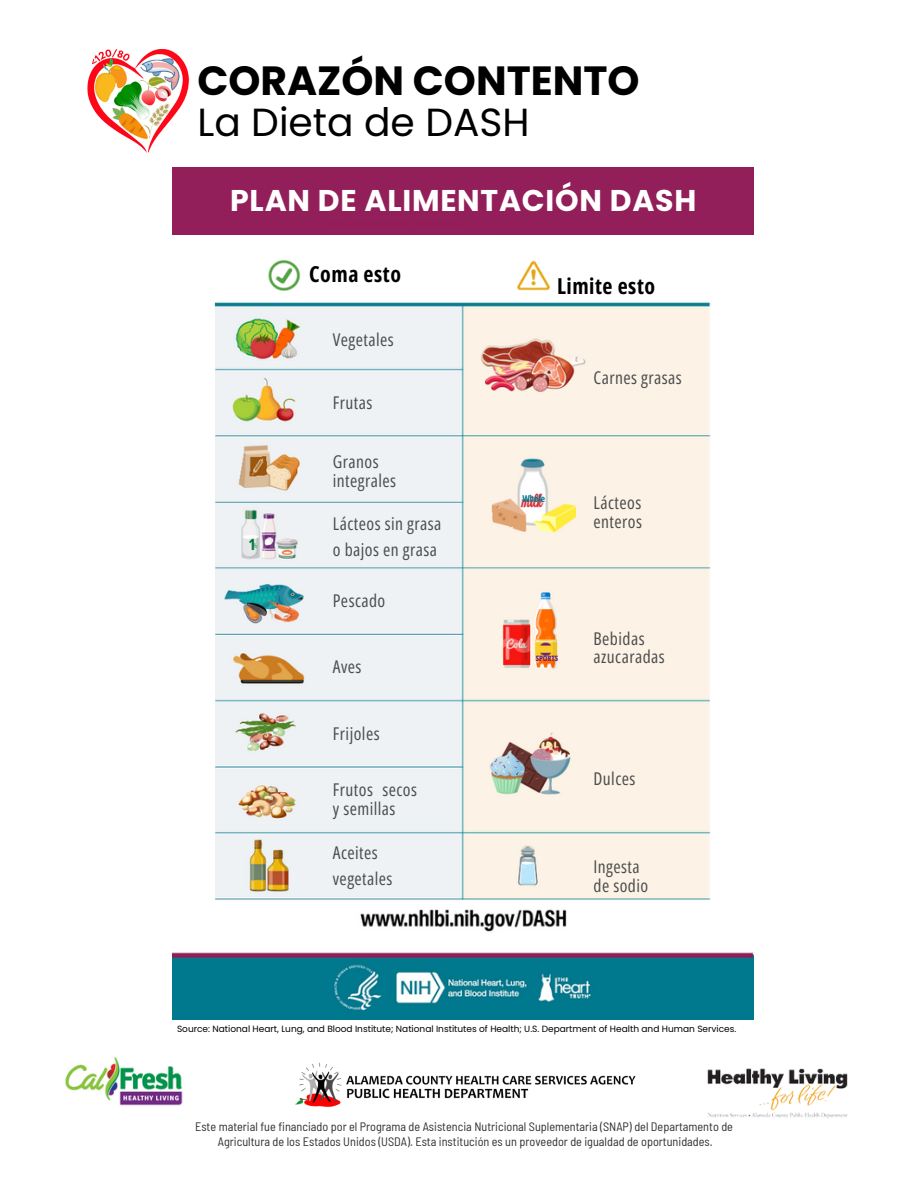
<style>
.page{position:relative;width:918px;height:1188px;background:#fff}
.page>*{position:absolute;margin:0;border:0;box-sizing:border-box;transform-origin:0 0}
.t1{font:700 40.8px "Poppins";color:#000}
.t2{font:39.15px "Poppins";color:#000}
.t3{font:700 30px "Poppins";letter-spacing:.025em;color:#fff}
.t4{font:700 21.9px "Open Sans Condensed";letter-spacing:.025em;color:#000}
.t5{font:17.55px/18.6px "Open Sans Condensed";letter-spacing:.025em;color:#4d4d4f}
.t6{font:700 15.6px "Open Sans Condensed";color:#00763c}
.t7{font:semi-condensed 12.15px/15.3px "Barlow";color:#312e2d;text-align:center}
.t8{font:700 9.45px "Open Sans Condensed";letter-spacing:-.01em;color:#00798f}
.t9{font:9px "Poppins";color:#000}
.t10{font:800 7.5px "Open Sans Condensed";letter-spacing:-.01em;color:#6e2277}
.t11{font:300 6.75px "Open Sans Condensed";color:#00763c}
</style>
<div class="page">
<img style="left:87px;top:49px;width:102px;height:128px">
<img style="left:173px;top:909px;width:581px;height:111px">
<img style="left:214px;top:260px;width:497px;height:640px">
<div style="left:173px;top:167px;width:581px;height:68px;background:#921f5a"></div>
<div style="left:315px;top:176px;width:148px;height:45px;background:#921f5a"></div>
<div style="left:463px;top:176px;width:149px;height:54px;background:#921f5a"></div>
<img style="left:65px;top:1057px;width:118px;height:49px">
<img style="left:707px;top:1068px;width:141px;height:50px">
<img style="left:294px;top:1062px;width:342px;height:45px">
<h1 class="t1" style="left:197px;top:52px;width:444px">CORAZÓN CONTENTO</h1>
<h2 class="t2" style="left:197px;top:95px;width:334px">La Dieta de DASH</h2>
<h4 class="t3" style="left:230px;top:180px;width:468px">PLAN DE ALIMENTACIÓN DASH</h4>
<h4 class="t6" style="left:248px;top:533px;width:9px">1</h4>
<h6 class="t11" style="left:253px;top:540px;width:6px">%</h6>
<p class="t4" style="left:309px;top:258px;width:93px">Coma esto</p>
<h4 class="t5" style="left:333px;top:330px;width:62px">Vegetales</h4>
<p class="t5" style="left:333px;top:393px;width:41px">Frutas</p>
<h4 class="t5" style="left:333px;top:452px;width:65px">Granos integrales</h4>
<h4 class="t5" style="left:333px;top:511px;width:110px;line-height:26px">Lácteos sin grasa o bajos en grasa</h4>
<h3 class="t5" style="left:333px;top:591px;width:54px">Pescado</h3>
<p class="t5" style="left:333px;top:657px;width:30px">Aves</p>
<p class="t5" style="left:333px;top:724px;width:48px">Frijoles</p>
<h4 class="t5" style="left:333px;top:780px;width:86px">Frutos secos y semillas</h4>
<h4 class="t5" style="left:333px;top:839px;width:61px;line-height:26px">Aceites vegetales</h4>
<h2 class="t4" style="left:557px;top:271px;width:100px">Limite esto</h2>
<h3 class="t5" style="left:594px;top:368px;width:90px">Carnes grasas</h3>
<h4 class="t8" style="left:522px;top:492px;width:24px">Whole</h4>
<h4 class="t5" style="left:594px;top:493px;width:50px">Lácteos enteros</h4>
<p class="t10" style="left:536px;top:653px;width:24px">SPORTS</p>
<h4 class="t5" style="left:594px;top:628px;width:73px">Bebidas azucaradas</h4>
<h4 class="t5" style="left:594px;top:769px;width:43px">Dulces</h4>
<h4 class="t5" style="left:594px;top:857px;width:56px">Ingesta de sodio</h4>
<p class="t9" style="left:177px;top:1022px;width:561px">Source: National Heart, Lung, and Blood Institute; National Institutes of Health; U.S. Department of Health and Human Services.</p>
<p class="t7" style="left:195px;top:1118px;width:539px">Este material fue financiado por el Programa de Asistencia Nutricional Suplementaria (SNAP) del Departamento de<br>Agricultura de los Estados Unidos (USDA). Esta institución es un proveedor de igualdad de oportunidades.</p>
</div>
